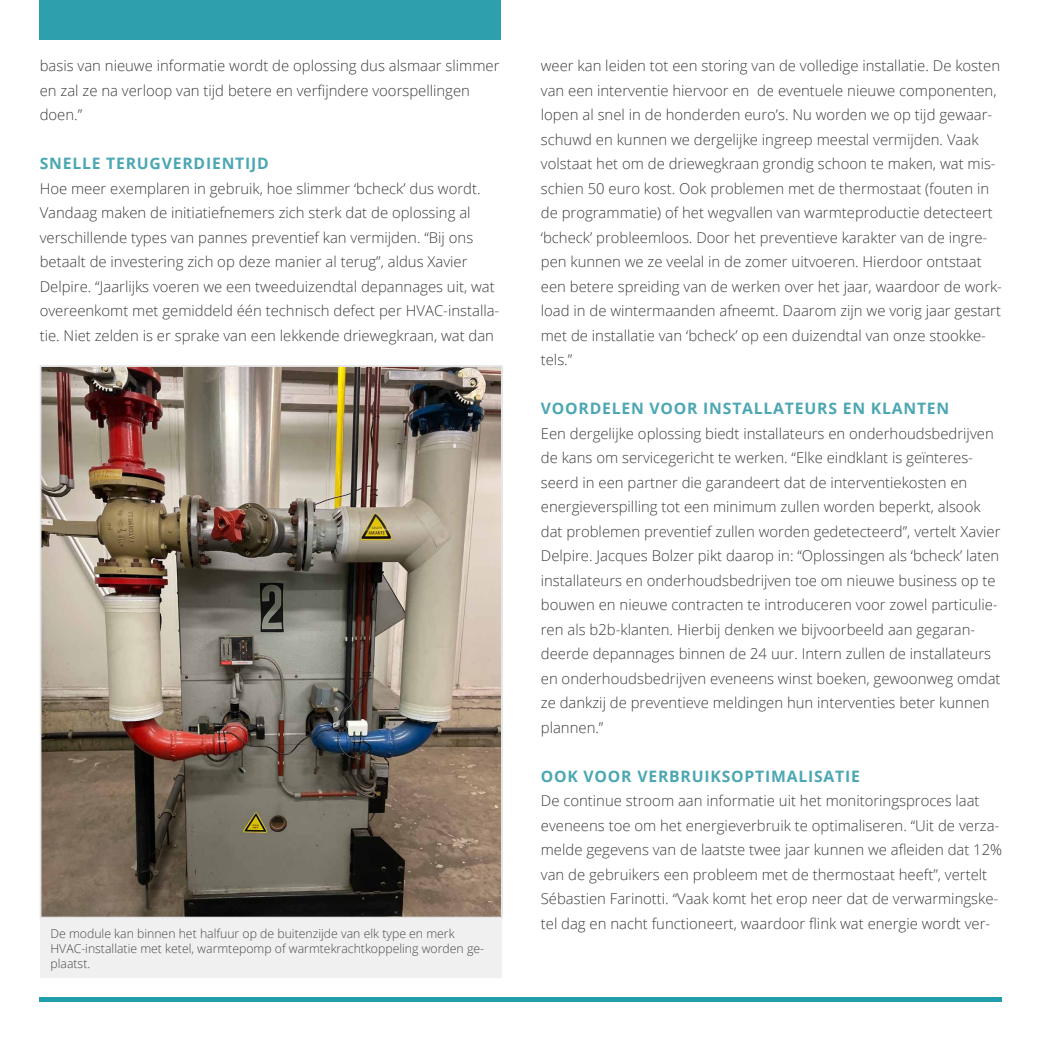
<style>
.page{position:relative;width:1042px;height:1042px;background:#fff}
.page>*{position:absolute;margin:0;border:0;box-sizing:border-box;transform-origin:0 0}
.t1{font:700 15.75px "Open Sans";letter-spacing:.05em;color:#4ba7b3}
.t2{font:300 14.88px/24.5px "Open Sans";color:#3c3c3b}
.t3{font:300 12.25px/14.7px "Open Sans";color:#3c3c3b}
</style>
<div class="page">
<img style="left:43px;top:368px;width:457px;height:547px">
<div style="left:40px;top:365px;width:463px;height:553px;border:2px solid #e3e3e3"></div>
<div style="left:41px;top:918px;width:461px;height:60px;background:#f0f0f0"></div>
<div style="left:40px;top:997px;width:962px;height:5px;background:#209eab"></div>
<div style="left:40px;top:0;width:461px;height:40px;background:#2ca0ac"></div>
<p class="t2" style="left:40px;top:53px;width:461px">basis van nieuwe informatie wordt de oplossing dus alsmaar slimmer en zal ze na verloop van tijd betere en verfijndere voorspellingen doen.”</p>
<p class="t1" style="left:40px;top:152px;width:231px">SNELLE TERUGVERDIENTIJD</p>
<p class="t2" style="left:40px;top:176px;width:461px">Hoe meer exemplaren in gebruik, hoe slimmer ‘bcheck’ dus wordt.<br>Vandaag maken de initiatiefnemers zich sterk dat de oplossing al verschillende types van pannes preventief kan vermijden. “Bij ons betaalt de investering zich op deze manier al terug”, aldus Xavier Delpire. “Jaarlijks voeren we een tweeduizendtal depannages uit, wat overeenkomt met gemiddeld één technisch defect per HVAC-installa&shy;tie. Niet zelden is er sprake van een lekkende driewegkraan, wat dan</p>
<p class="t3" style="left:50px;top:926px;width:435px">De module kan binnen het halfuur op de buitenzijde van elk type en merk<br>HVAC-installatie met ketel, warmtepomp of warmtekrachtkoppeling worden ge&shy;plaatst.</p>
<p class="t2" style="left:541px;top:53px;width:463px">weer kan leiden tot een storing van de volledige installatie. De kosten van een interventie hiervoor en de eventuele nieuwe componenten, lopen al snel in de honderden euro’s. Nu worden we op tijd gewaar&shy;schuwd en kunnen we dergelijke ingreep meestal vermijden. Vaak volstaat het om de driewegkraan grondig schoon te maken, wat mis&shy;schien 50 euro kost. Ook problemen met de thermostaat (fouten in de programmatie) of het wegvallen van warmteproductie detecteert ‘bcheck’ probleemloos. Door het preventieve karakter van de ingre&shy;pen kunnen we ze veelal in de zomer uitvoeren. Hierdoor ontstaat een betere spreiding van de werken over het jaar, waardoor de work&shy;load in de wintermaanden afneemt. Daarom zijn we vorig jaar gestart met de installatie van ‘bcheck’ op een duizendtal van onze stookke&shy;tels.”</p>
<p class="t1" style="left:541px;top:397px;width:410px">VOORDELEN VOOR INSTALLATEURS EN KLANTEN</p>
<p class="t2" style="left:541px;top:421px;width:461px">Een dergelijke oplossing biedt installateurs en onderhoudsbedrijven de kans om servicegericht te werken. “Elke eindklant is geïnteres&shy;seerd in een partner die garandeert dat de interventiekosten en energieverspilling tot een minimum zullen worden beperkt, alsook dat problemen preventief zullen worden gedetecteerd”, vertelt Xavier Delpire. Jacques Bolzer pikt daarop in: “Oplossingen als ‘bcheck’ laten installateurs en onderhoudsbedrijven toe om nieuwe business op te bouwen en nieuwe contracten te introduceren voor zowel particulie&shy;ren als b2b-klanten. Hierbij denken we bijvoorbeeld aan gegaran&shy;deerde depannages binnen de 24 uur. Intern zullen de installateurs en onderhoudsbedrijven eveneens winst boeken, gewoonweg omdat ze dankzij de preventieve meldingen hun interventies beter kunnen plannen.”</p>
<p class="t1" style="left:541px;top:765px;width:321px">OOK VOOR VERBRUIKSOPTIMALISATIE</p>
<p class="t2" style="left:541px;top:788px;width:463px">De continue stroom aan informatie uit het monitoringsproces laat eveneens toe om het energieverbruik te optimaliseren. “Uit de verza&shy;melde gegevens van de laatste twee jaar kunnen we afleiden dat 12% van de gebruikers een probleem met de thermostaat heeft”, vertelt Sébastien Farinotti. “Vaak komt het erop neer dat de verwarmingske&shy;tel dag en nacht functioneert, waardoor flink wat energie wordt ver-</p>
</div>
